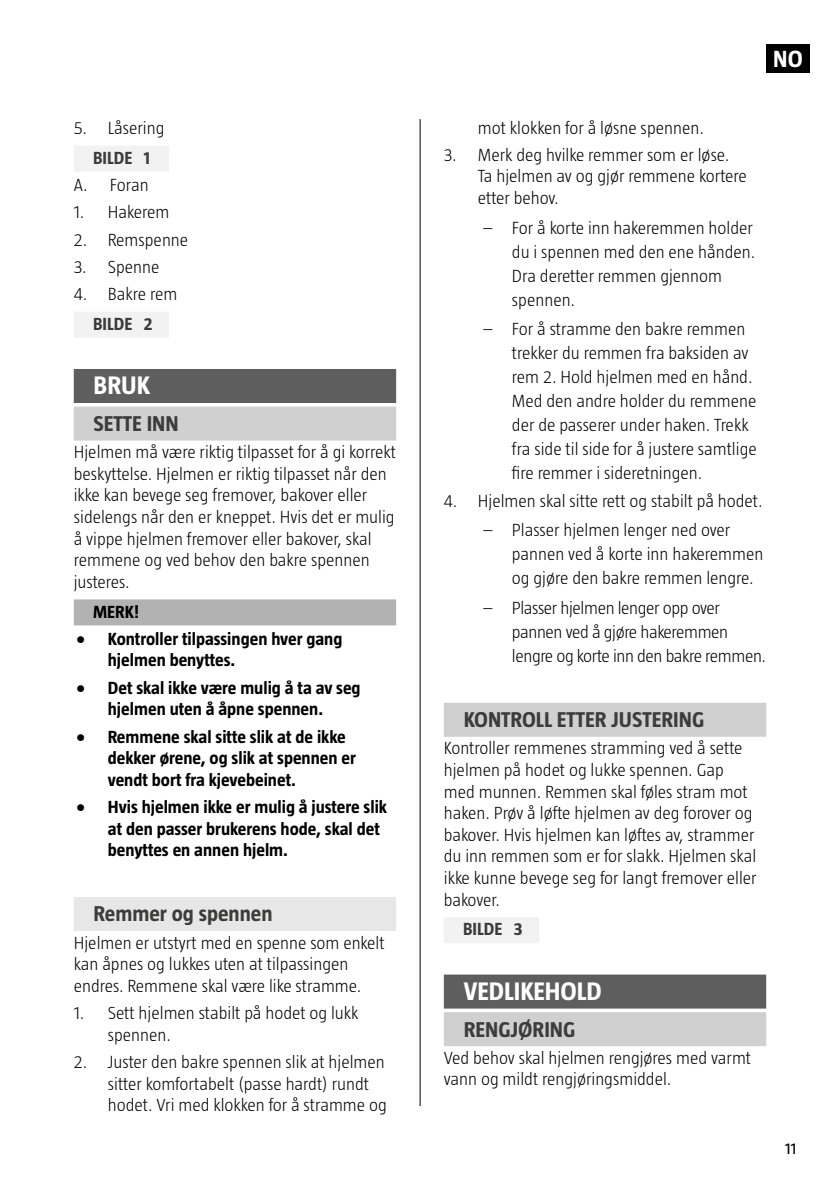
<style>
.page{position:relative;width:840px;height:1191px;background:#fff}
.page>*{position:absolute;margin:0;border:0;box-sizing:border-box;transform-origin:0 0}
.t1{font:700 26px "Taz";color:#fff}
.t2{font:700 24px "Taz";color:#fff}
.t3{font:700 22px "Taz";color:#3c3c3b}
.t4{font:300 18px/21.6px "Taz";color:#000}
.t5{font:700 18px/21.6px "Taz";color:#000}
.t6{font:300 18px/24px "Taz";letter-spacing:-.02em;color:#000}
.t7{font:700 18px "Taz";color:#3c3c3b}
.t8{font:16px "Taz";color:#000}
</style>
<div class="page">
<div style="left:765px;top:44px;width:43px;height:28px;background:#000"></div>
<hr style="left:419px;top:119px;width:1px;height:987px;background:#000">
<div style="left:443px;top:703px;width:322px;height:34px;background:#d0d0d0"></div>
<div style="left:443px;top:917px;width:96px;height:26px;background:#f2f2f2"></div>
<div style="left:443px;top:974px;width:322px;height:34px;background:#5f5e5e"></div>
<div style="left:443px;top:1012px;width:322px;height:34px;background:#d0d0d0"></div>
<div style="left:74px;top:145px;width:95px;height:26px;background:#f2f2f2"></div>
<div style="left:74px;top:312px;width:95px;height:26px;background:#f2f2f2"></div>
<div style="left:74px;top:369px;width:322px;height:34px;background:#5f5e5e"></div>
<div style="left:74px;top:406px;width:322px;height:34px;background:#d0d0d0"></div>
<div style="left:74px;top:599px;width:322px;height:26px;background:#b3b2b2"></div>
<div style="left:74px;top:897px;width:322px;height:34px;background:#e7e7e7"></div>
<p class="t4" style="left:74px;top:117px;width:92px">5. Låsering</p>
<p class="t7" style="left:93px;top:147px;width:59px">BILDE 1</p>
<p class="t4" style="left:74px;top:174px;width:76px">A. Foran</p>
<p class="t4" style="left:74px;top:201px;width:97px">1. Hakerem</p>
<p class="t4" style="left:74px;top:228px;width:116px">2. Remspenne</p>
<p class="t4" style="left:74px;top:256px;width:87px">3. Spenne</p>
<p class="t4" style="left:74px;top:283px;width:105px">4. Bakre rem</p>
<p class="t7" style="left:93px;top:313px;width:61px">BILDE 2</p>
<h1 class="t1" style="left:94px;top:370px;width:58px">BRUK</h1>
<p class="t3" style="left:94px;top:411px;width:86px">SETTE INN</p>
<p class="t4" style="left:74px;top:441px;width:323px">Hjelmen må være riktig tilpasset for å gi korrekt beskyttelse. Hjelmen er riktig tilpasset når den ikke kan bevege seg fremover, bakover eller sidelengs når den er kneppet. Hvis det er mulig å vippe hjelmen fremover eller bakover, skal remmene og ved behov den bakre spennen justeres.</p>
<p class="t5" style="left:93px;top:600px;width:48px">MERK!</p>
<p class="t5" style="left:108px;top:628px;width:236px;text-indent:-32px">• Kontroller tilpassingen hver gang hjelmen benyttes.</p>
<p class="t5" style="left:76px;top:676px;width:286px;text-align:center">• Det skal ikke være mulig å ta av seg hjelmen uten å åpne spennen.</p>
<p class="t5" style="left:108px;top:725px;width:249px;text-indent:-32px">• Remmene skal sitte slik at de ikke dekker ørene, og slik at spennen er vendt bort fra kjevebeinet.</p>
<p class="t5" style="left:108px;top:796px;width:280px;text-indent:-32px">• Hvis hjelmen ikke er mulig å justere slik at den passer brukerens hode, skal det benyttes en annen hjelm.</p>
<p class="t3" style="left:94px;top:901px;width:180px">Remmer og spennen</p>
<p class="t4" style="left:74px;top:931px;width:312px">Hjelmen er utstyrt med en spenne som enkelt kan åpnes og lukkes uten at tilpassingen endres. Remmene skal være like stramme.</p>
<p class="t4" style="left:108px;top:1002px;width:252px;text-indent:-34px">1. Sett hjelmen stabilt på hodet og lukk spennen.</p>
<p class="t4" style="left:108px;top:1051px;width:280px;text-indent:-34px">2. Juster den bakre spennen slik at hjelmen sitter komfortabelt (passe hardt) rundt hodet. Vri med klokken for å stramme og</p>
<h2 class="t2" style="left:772px;top:45px;width:31px">NO</h2>
<p class="t4" style="left:477px;top:116px;width:227px">mot klokken for å løsne spennen.</p>
<p class="t4" style="left:477px;top:144px;width:270px;text-indent:-34px">3. Merk deg hvilke remmer som er løse.<br>Ta hjelmen av og gjør remmene kortere etter behov.</p>
<p class="t4" style="left:511px;top:215px;width:245px;line-height:24px;text-indent:-28px">– For å korte inn hakeremmen holder du i spennen med den ene hånden.<br>Dra deretter remmen gjennom spennen.</p>
<p class="t4" style="left:511px;top:317px;width:246px;line-height:24px;text-indent:-28px">– For å stramme den bakre remmen trekker du remmen fra baksiden av rem 2. Hold hjelmen med en hånd.<br>Med den andre holder du remmene der de passerer under haken. Trekk fra side til side for å justere samtlige fire remmer i sideretningen.</p>
<p class="t4" style="left:443px;top:489px;width:320px">4. Hjelmen skal sitte rett og stabilt på hodet.</p>
<p class="t4" style="left:511px;top:518px;width:253px;line-height:24px;text-indent:-28px">– Plasser hjelmen lenger ned over pannen ved å korte inn hakeremmen og gjøre den bakre remmen lengre.</p>
<p class="t6" style="left:511px;top:595px;width:255px;text-indent:-28px">– Plasser hjelmen lenger opp over pannen ved å gjøre hakeremmen lengre og korte inn den bakre remmen.</p>
<p class="t3" style="left:463px;top:707px;width:242px">KONTROLL ETTER JUSTERING</p>
<p class="t4" style="left:443px;top:737px;width:314px">Kontroller remmenes stramming ved å sette hjelmen på hodet og lukke spennen. Gap med munnen. Remmen skal føles stram mot haken. Prøv å løfte hjelmen av deg forover og bakover. Hvis hjelmen kan løftes av, strammer du inn remmen som er for slakk. Hjelmen skal ikke kunne bevege seg for langt fremover eller bakover.</p>
<p class="t7" style="left:463px;top:919px;width:61px">BILDE 3</p>
<h1 class="t1" style="left:463px;top:976px;width:140px">VEDLIKEHOLD</h1>
<p class="t3" style="left:463px;top:1016px;width:113px">RENGJØRING</p>
<p class="t4" style="left:443px;top:1046px;width:308px">Ved behov skal hjelmen rengjøres med varmt vann og mildt rengjøringsmiddel.</p>
<p class="t8" style="left:784px;top:1139px;width:13px">11</p>
</div>
